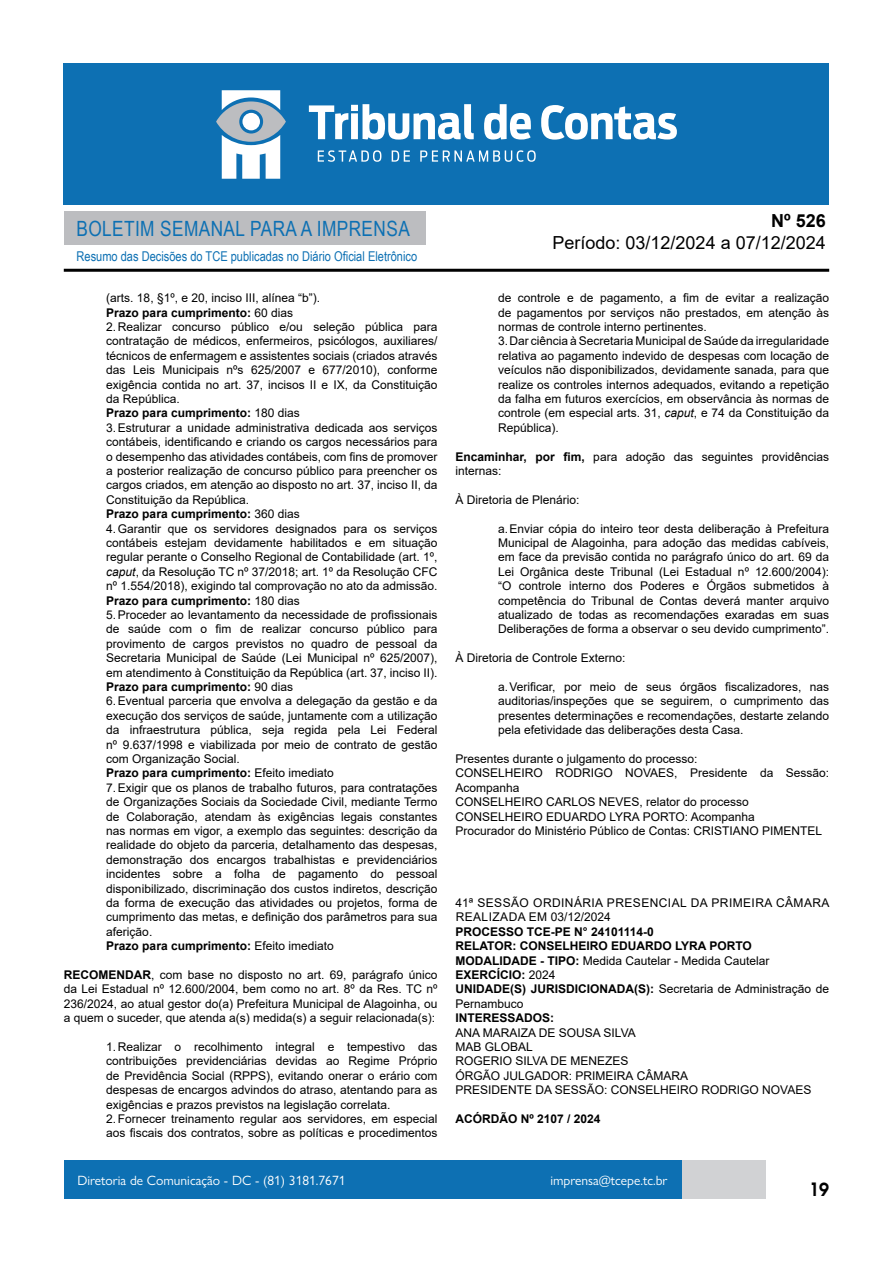
<style>
.page{position:relative;width:893px;height:1263px;background:#fff}
.page>*{position:absolute;margin:0;border:0;box-sizing:border-box;transform-origin:0 0}
.t1{font:21px "Arial Narrow";letter-spacing:.02em;color:#0d70b3}
.t2{font:18px "Arial";color:#000}
.t3{font:700 18px "Arial";color:#000}
.t4{font:600 18px "Avant Garde";color:#000}
.t5{font:13.5px "Gill Sans Nova";color:#fff}
.t6{font:13.5px "Arial Narrow";color:#0d70b3}
.t7{font:12px/14.4px "Arial";color:#000;text-align:justify}
.t8{font:700 12px "Arial";color:#000}
.t9{font:12px/14.4px "Arial";letter-spacing:.035em;color:#000}
.s1{font-weight:400}
.s2{font-style:italic}
.s3{font-weight:700}
</style>
<div class="page">
<div style="left:148px;top:1160px;width:617px;height:39px;background:#d1d2d4"></div>
<div style="left:64px;top:211px;width:361px;height:33px;background:#bcbdc0"></div>
<hr style="left:64px;top:269px;width:765px;height:3px;background:#000">
<div style="left:64px;top:64px;width:765px;height:141px;background:#0d70b3"></div>
<svg style="left:309px;top:104px;width:165px;height:36px"></svg>
<svg style="left:484px;top:104px;width:47px;height:36px"></svg>
<svg style="left:541px;top:105px;width:136px;height:35px"></svg>
<svg style="left:318px;top:150px;width:63px;height:12px"></svg>
<svg style="left:392px;top:150px;width:18px;height:12px"></svg>
<svg style="left:420px;top:150px;width:116px;height:12px"></svg>
<svg style="left:216px;top:90px;width:70px;height:89px"></svg>
<div style="left:64px;top:1160px;width:617px;height:39px;background:#0d70b3"></div>
<h1 class="t1" style="left:77px;top:213px;width:335px">BOLETIM SEMANAL PARA A IMPRENSA</h1>
<p class="t6" style="left:77px;top:246px;width:342px">Resumo das Decisões do TCE publicadas no Diário Oficial Eletrônico</p>
<p class="t7" style="left:106px;top:291px;width:215px">(arts. 18, §1º, e 20, inciso III, alínea “b”).</p>
<p class="t8" style="left:106px;top:304px;width:188px">Prazo para cumprimento: <span class="s1">60 dias</span></p>
<p class="t7" style="left:106px;top:319px;width:333px">2.Realizar concurso público e/ou seleção pública para contratação de médicos, enfermeiros, psicólogos, auxiliares/ técnicos de enfermagem e assistentes sociais (criados através das Leis Municipais nºs 625/2007 e 677/2010), conforme exigência contida no art. 37, incisos II e IX, da Constituição da República.</p>
<p class="t8" style="left:106px;top:405px;width:195px">Prazo para cumprimento: <span class="s1">180 dias</span></p>
<p class="t7" style="left:106px;top:420px;width:333px">3.Estruturar a unidade administrativa dedicada aos serviços contábeis, identificando e criando os cargos necessários para o desempenho das atividades contábeis, com fins de promover a posterior realização de concurso público para preencher os cargos criados, em atenção ao disposto no art. 37, inciso II, da Constituição da República.</p>
<p class="t8" style="left:106px;top:505px;width:195px">Prazo para cumprimento: <span class="s1">360 dias</span></p>
<p class="t7" style="left:106px;top:521px;width:333px">4.Garantir que os servidores designados para os serviços contábeis estejam devidamente habilitados e em situação regular perante o Conselho Regional de Contabilidade (art. 1º, <span class="s2">caput</span>, da Resolução TC nº 37/2018; art. 1º da Resolução CFC nº 1.554/2018), exigindo tal comprovação no ato da admissão.</p>
<p class="t8" style="left:106px;top:592px;width:195px">Prazo para cumprimento: <span class="s1">180 dias</span></p>
<p class="t7" style="left:106px;top:607px;width:333px">5.Proceder ao levantamento da necessidade de profissionais de saúde com o fim de realizar concurso público para provimento de cargos previstos no quadro de pessoal da Secretaria Municipal de Saúde (Lei Municipal nº 625/2007), em atendimento à Constituição da República (art. 37, inciso II).</p>
<p class="t8" style="left:106px;top:678px;width:188px">Prazo para cumprimento: <span class="s1">90 dias</span></p>
<p class="t7" style="left:106px;top:694px;width:333px">6.Eventual parceria que envolva a delegação da gestão e da execução dos serviços de saúde, juntamente com a utilização da infraestrutura pública, seja regida pela Lei Federal nº 9.637/1998 e viabilizada por meio de contrato de gestão com Organização Social.</p>
<p class="t8" style="left:106px;top:765px;width:229px">Prazo para cumprimento: <span class="s1">Efeito imediato</span></p>
<p class="t7" style="left:106px;top:780px;width:333px">7.Exigir que os planos de trabalho futuros, para contratações de Organizações Sociais da Sociedade Civil, mediante Termo de Colaboração, atendam às exigências legais constantes nas normas em vigor, a exemplo das seguintes: descrição da realidade do objeto da parceria, detalhamento das despesas, demonstração dos encargos trabalhistas e previdenciários incidentes sobre a folha de pagamento do pessoal disponibilizado, discriminação dos custos indiretos, descrição da forma de execução das atividades ou projetos, forma de cumprimento das metas, e definição dos parâmetros para sua aferição.</p>
<p class="t8" style="left:106px;top:937px;width:229px">Prazo para cumprimento: <span class="s1">Efeito imediato</span></p>
<p class="t7" style="left:64px;top:967px;width:375px"><span class="s3">RECOMENDAR</span>, com base no disposto no art. 69, parágrafo único da Lei Estadual nº 12.600/2004, bem como no art. 8º da Res. TC nº 236/2024, ao atual gestor do(a) Prefeitura Municipal de Alagoinha, ou a quem o suceder, que atenda a(s) medida(s) a seguir relacionada(s):</p>
<p class="t7" style="left:106px;top:1039px;width:333px">1.Realizar o recolhimento integral e tempestivo das contribuições previdenciárias devidas ao Regime Próprio de Previdência Social (RPPS), evitando onerar o erário com despesas de encargos advindos do atraso, atentando para as exigências e prazos previstos na legislação correlata.</p>
<p class="t7" style="left:106px;top:1111px;width:333px">2.Fornecer treinamento regular aos servidores, em especial aos fiscais dos contratos, sobre as políticas e procedimentos</p>
<h2 class="t3" style="left:771px;top:208px;width:56px">Nº 526</h2>
<h2 class="t2" style="left:552px;top:230px;width:275px">Período: 03/12/2024 a 07/12/2024</h2>
<p class="t7" style="left:498px;top:291px;width:333px">de controle e de pagamento, a fim de evitar a realização de pagamentos por serviços não prestados, em atenção às normas de controle interno pertinentes.</p>
<p class="t7" style="left:498px;top:334px;width:333px">3.Dar ciência à Secretaria Municipal de Saúde da irregularidade relativa ao pagamento indevido de despesas com locação de veículos não disponibilizados, devidamente sanada, para que realize os controles internos adequados, evitando a repetição da falha em futuros exercícios, em observância às normas de controle (em especial arts. 31, <span class="s2">caput</span>, e 74 da Constituição da República).</p>
<p class="t7" style="left:455px;top:449px;width:375px"><span class="s3">Encaminhar, por fim,</span> para adoção das seguintes providências internas:</p>
<p class="t7" style="left:455px;top:492px;width:126px">À Diretoria de Plenário:</p>
<p class="t7" style="left:498px;top:521px;width:333px">a.Enviar cópia do inteiro teor desta deliberação à Prefeitura Municipal de Alagoinha, para adoção das medidas cabíveis, em face da previsão contida no parágrafo único do art. 69 da Lei Orgânica deste Tribunal (Lei Estadual nº 12.600/2004): “O controle interno dos Poderes e Órgãos submetidos à competência do Tribunal de Contas deverá manter arquivo atualizado de todas as recomendações exaradas em suas Deliberações de forma a observar o seu devido cumprimento”.</p>
<p class="t7" style="left:455px;top:651px;width:172px">À Diretoria de Controle Externo:</p>
<p class="t7" style="left:498px;top:679px;width:333px">a.Verificar, por meio de seus órgãos fiscalizadores, nas auditorias/inspeções que se seguirem, o cumprimento das presentes determinações e recomendações, destarte zelando pela efetividade das deliberações desta Casa.</p>
<p class="t7" style="left:455px;top:751px;width:244px">Presentes durante o julgamento do processo:</p>
<p class="t7" style="left:455px;top:766px;width:375px">CONSELHEIRO RODRIGO NOVAES, Presidente da Sessão:<br>Acompanha</p>
<p class="t7" style="left:455px;top:795px;width:295px">CONSELHEIRO CARLOS NEVES, relator do processo</p>
<p class="t7" style="left:455px;top:809px;width:301px">CONSELHEIRO EDUARDO LYRA PORTO: Acompanha</p>
<p class="t7" style="left:455px;top:823px;width:368px">Procurador do Ministério Público de Contas: CRISTIANO PIMENTEL</p>
<p class="t9" style="left:455px;top:895px;width:376px">41ª SESSÃO ORDINÁRIA PRESENCIAL DA PRIMEIRA CÂMARA<br>REALIZADA EM 03/12/2024</p>
<p class="t8" style="left:455px;top:923px;width:200px">PROCESSO TCE-PE N° 24101114-0</p>
<p class="t8" style="left:455px;top:937px;width:298px">RELATOR: CONSELHEIRO EDUARDO LYRA PORTO</p>
<p class="t7" style="left:455px;top:953px;width:316px"><span class="s3">MODALIDADE - TIPO:</span> Medida Cautelar - Medida Cautelar</p>
<p class="t8" style="left:455px;top:966px;width:102px">EXERCÍCIO: <span class="s1">2024</span></p>
<p class="t7" style="left:455px;top:982px;width:375px"><span class="s3">UNIDADE(S) JURISDICIONADA(S):</span> Secretaria de Administração de<br>Pernambuco</p>
<p class="t8" style="left:455px;top:1009px;width:100px">INTERESSADOS:</p>
<p class="t7" style="left:455px;top:1025px;width:182px">ANA MARAIZA DE SOUSA SILVA</p>
<p class="t7" style="left:455px;top:1039px;width:79px">MAB GLOBAL</p>
<p class="t7" style="left:455px;top:1054px;width:174px">ROGERIO SILVA DE MENEZES</p>
<p class="t7" style="left:455px;top:1068px;width:234px">ÓRGÃO JULGADOR: PRIMEIRA CÂMARA</p>
<p class="t7" style="left:455px;top:1083px;width:357px">PRESIDENTE DA SESSÃO: CONSELHEIRO RODRIGO NOVAES</p>
<p class="t8" style="left:455px;top:1110px;width:147px">ACÓRDÃO Nº 2107 / 2024</p>
<p class="t5" style="left:77px;top:1172px;width:270px">Diretoria de Comunicação - DC - (81) 3181.7671</p>
<p class="t5" style="left:550px;top:1172px;width:119px">imprensa@tcepe.tc.br</p>
<h2 class="t4" style="left:809px;top:1177px;width:22px">19</h2>
</div>
